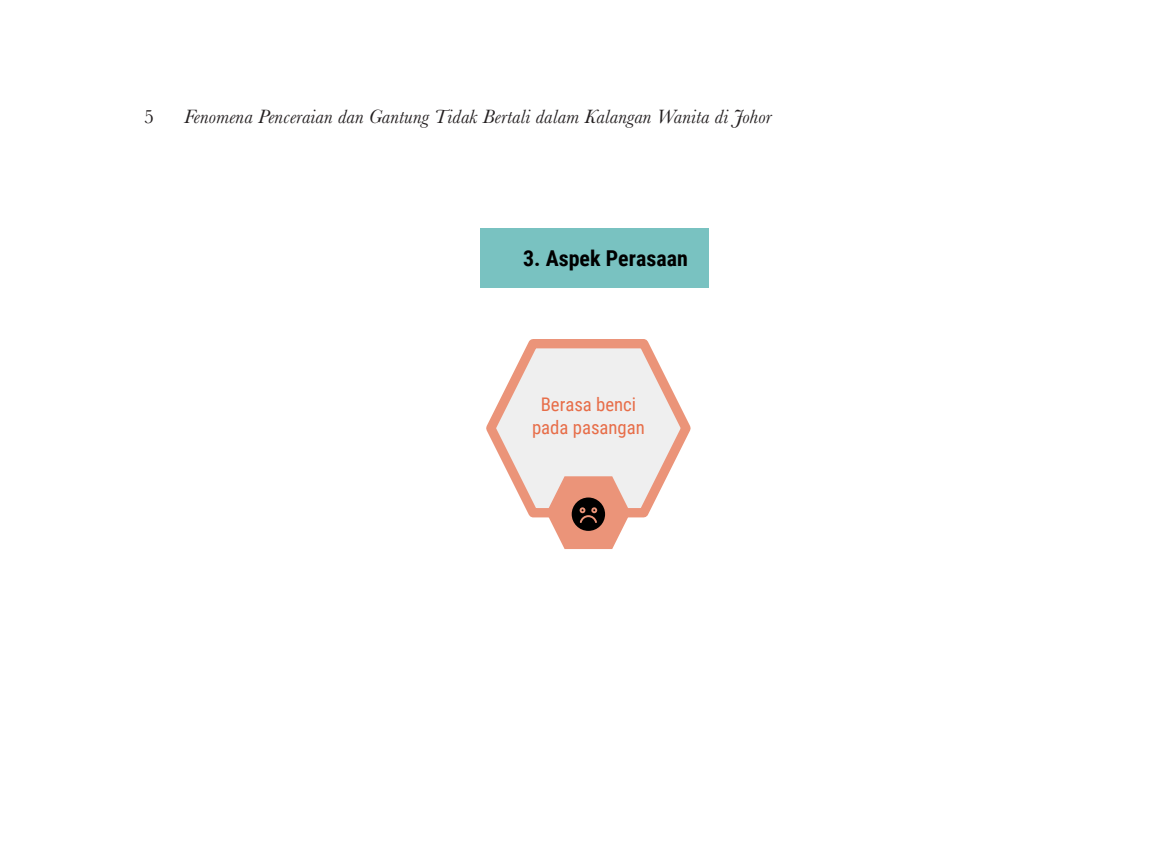
<style>
.page{position:relative;width:1152px;height:864px;background:#fff}
.page>*{position:absolute;margin:0;border:0;box-sizing:border-box;transform-origin:0 0}
.t1{font:700 21.8px "Roboto Condensed";color:#000}
.t2{font:italic 20px "Baskerville";letter-spacing:.01em;color:#231f20}
.t3{font:20px "Baskerville";color:#231f20}
.t4{font:18.8px/23.2px "Roboto Condensed";color:#e76d48;text-align:center}
</style>
<div class="page">
<svg style="left:486px;top:339px;width:205px;height:100px"></svg>
<svg style="left:491px;top:344px;width:195px;height:205px"></svg>
<div style="left:480px;top:229px;width:228px;height:59px;background:#79c2c1"></div>
<p class="t3" style="left:144px;top:104px;width:11px">5</p>
<p class="t2" style="left:184px;top:103px;width:589px">Fenomena Penceraian dan Gantung Tidak Bertali dalam Kalangan Wanita di Johor</p>
<p class="t1" style="left:523px;top:242px;width:166px">3. Aspek Perasaan</p>
<p class="t4" style="left:532px;top:392px;width:114px">Berasa benci pada pasangan</p>
</div>
